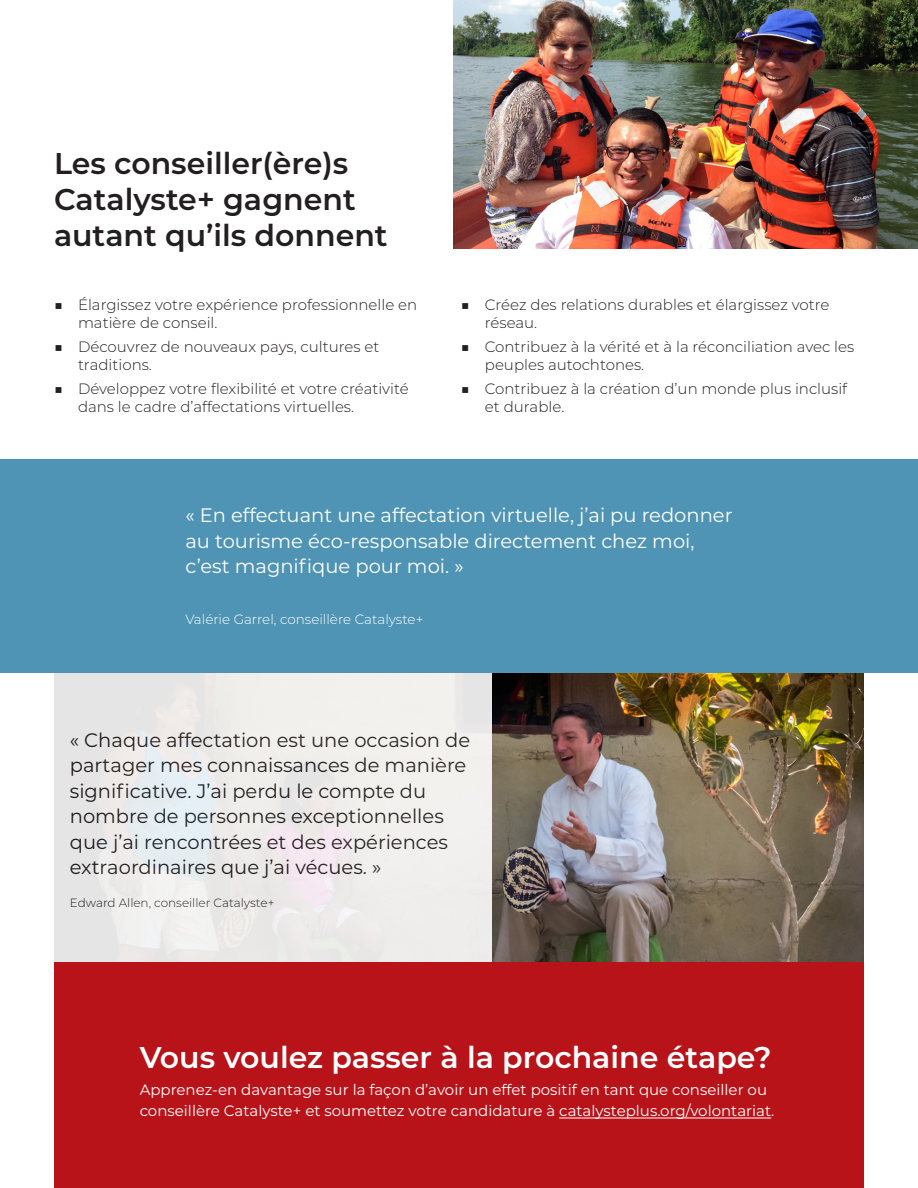
<style>
.page{position:relative;width:918px;height:1188px;background:#fff}
.page>*{position:absolute;margin:0;border:0;box-sizing:border-box;transform-origin:0 0}
.t1{font:600 30px/36px "Montserrat";color:#231f20}
.Body_-_Subtitle_Big{font:600 30px "Montserrat";color:#fff}
.t2{font:19.5px/25.5px "Montserrat";color:#231f20}
.t3{font:19.5px/25.5px "Montserrat";color:#fff}
.t4{font:300 15px/18px "Montserrat";color:#231f20}
.Body_-_Basic{font:15px/21px "Montserrat";color:#fff}
.t5{font:300 13.5px "Montserrat";color:#fff}
.t6{font:300 12px "Montserrat";color:#231f20}
</style>
<div class="page">
<img style="left:491px;top:673px;width:373px;height:290px">
<div style="left:52px;top:673px;width:439px;height:290px;background:#eeedec"></div>
<img style="left:453px;top:0;width:465px;height:248px">
<div style="left:0;top:460px;width:918px;height:213px;background:#4f94b4"></div>
<div style="left:54px;top:963px;width:810px;height:225px;background:#b9131a"></div>
<hr style="left:559px;top:1118px;width:212px;height:1px;background:#fff">
<h3 class="t1" style="left:54px;top:144px;width:335px">Les conseiller(ère)s<br>Catalyste+ gagnent autant qu’ils donnent</h3>
<p class="t4" style="left:78px;top:295px;width:341px;text-indent:-24px">■ Élargissez votre expérience professionnelle en matière de conseil.</p>
<p class="t4" style="left:78px;top:337px;width:303px;text-indent:-24px">■ Découvrez de nouveaux pays, cultures et traditions.</p>
<p class="t4" style="left:78px;top:379px;width:332px;text-indent:-24px">■ Développez votre flexibilité et votre créativité dans le cadre d’affectations virtuelles.</p>
<p class="t4" style="left:485px;top:295px;width:346px;text-indent:-24px">■ Créez des relations durables et élargissez votre réseau.</p>
<p class="t4" style="left:485px;top:337px;width:371px;text-indent:-24px">■ Contribuez à la vérité et à la réconciliation avec les peuples autochtones.</p>
<p class="t4" style="left:485px;top:379px;width:364px;text-indent:-24px">■ Contribuez à la création d’un monde plus inclusif et durable.</p>
<p class="t3" style="left:185px;top:502px;width:549px">« En effectuant une affectation virtuelle, j’ai pu redonner au tourisme éco-responsable directement chez moi, c’est magnifique pour moi. »</p>
<p class="t5" style="left:185px;top:611px;width:239px">Valérie Garrel, conseillère Catalyste+</p>
<h2 class="t2" style="left:70px;top:727px;width:402px">« Chaque affectation est une occasion de partager mes connaissances de manière significative. J’ai perdu le compte du nombre de personnes exceptionnelles que j’ai rencontrées et des expériences extraordinaires que j’ai vécues. »</h2>
<p class="t6" style="left:70px;top:895px;width:206px">Edward Allen, conseiller Catalyste+</p>
<p class="Body_-_Subtitle_Big" style="left:140px;top:1037px;width:633px">Vous voulez passer à la prochaine étape?</p>
<p class="Body_-_Basic" style="left:140px;top:1079px;width:636px">Apprenez-en davantage sur la façon d’avoir un effet positif en tant que conseiller ou conseillère Catalyste+ et soumettez votre candidature à catalysteplus.org/volontariat.</p>
</div>
